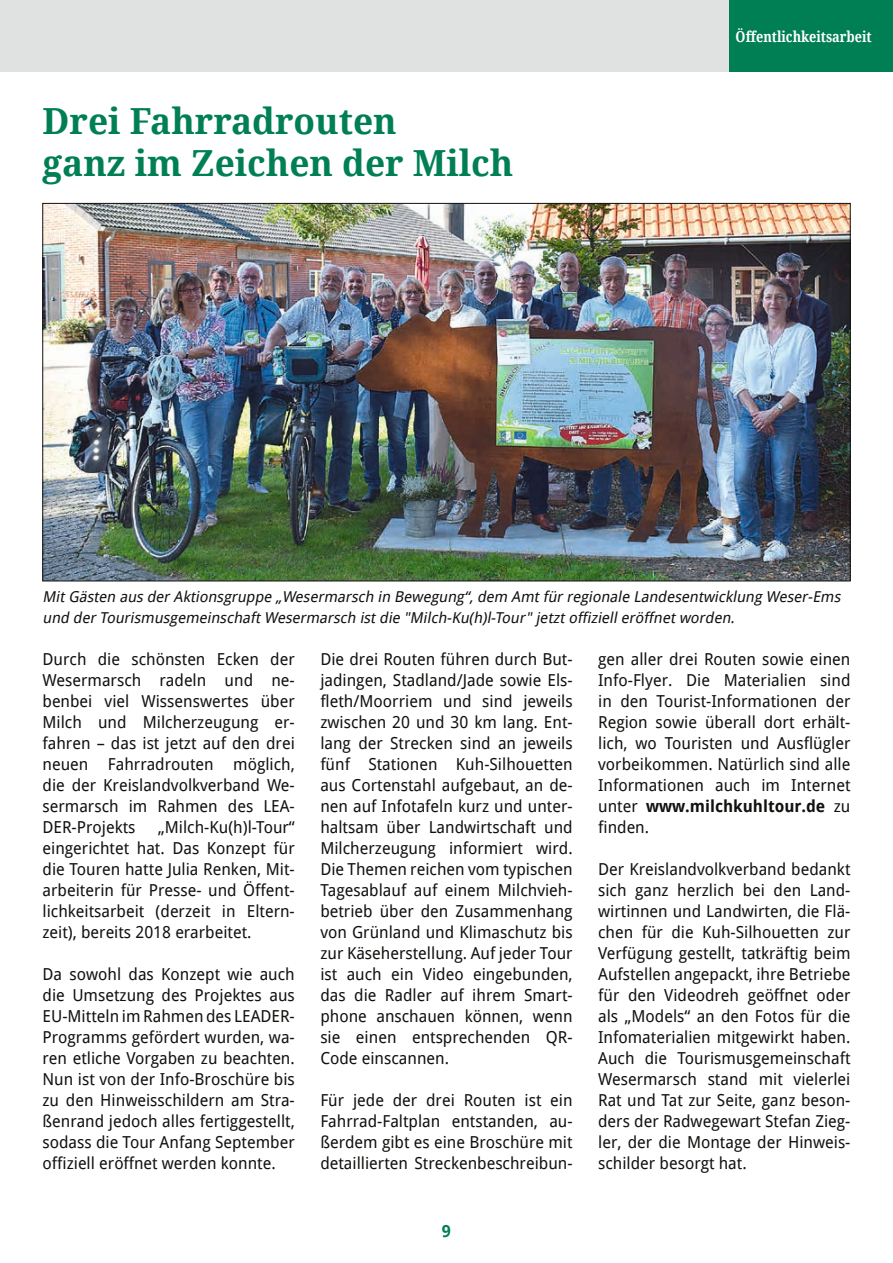
<style>
.page{position:relative;width:893px;height:1263px;background:#fff}
.page>*{position:absolute;margin:0;border:0;box-sizing:border-box;transform-origin:0 0}
.t1{font:700 36px/42px "Droid Serif";color:#007f55}
.t2{font:16.5px/21px "Droid Sans";color:#11110f;text-align:justify}
.t3{font:700 16.5px "Droid Sans";color:#007f55}
.t4{font:italic 15px/21px "Droid Sans";color:#11110f}
.t5{font:700 15px "Droid Serif";color:#fff;scale:.85 1}
.s1{font-weight:700}
</style>
<div class="page">
<div style="left:0;top:0;width:893px;height:72px;background:#e0e2e2"></div>
<div style="left:729px;top:0;width:164px;height:72px;background:#007f55"></div>
<img style="left:45px;top:205px;width:803px;height:374px">
<h1 class="t1" style="left:43px;top:101px;width:472px">Drei Fahrradrouten<br>ganz im Zeichen der Milch</h1>
<p class="t5" style="left:736px;top:28px;width:162px">Öffentlichkeitsarbeit</p>
<p class="t4" style="left:43px;top:586px;width:803px">MitGästen aus der Aktionsgruppe „Wesermarsch in Bewegung“,dem Amtfür regionale Landesentwicklung Weser-Ems und der TourismusgemeinschaftWesermarsch istdie "Milch-Ku(h)l-Tour" jetztoffizielleröffnetworden.</p>
<p class="t2" style="left:43px;top:649px;width:254px">Durch die schönsten Ecken der Wesermarsch radeln und ne&shy;benbei viel Wissenswertes über Milch und Milcherzeugung er&shy;fahren – das ist jetzt auf den drei neuen Fahrradrouten möglich, die der Kreislandvolkverband We&shy;sermarsch im Rahmen des LEA-DER-Projekts</p>
<p class="t2" style="left:43px;top:817px;width:254px;text-indent:115px">„Milch-Ku(h)l-Tour“ eingerichtet hat. Das Konzept für die Touren hatte Julia Renken, Mit&shy;arbeiterin für Presse- und Öffent&shy;lichkeitsarbeit (derzeit in Eltern&shy;zeit), bereits 2018 erarbeitet.</p>
<p class="t2" style="left:43px;top:964px;width:254px">Da sowohl das Konzept wie auch die Umsetzung des Projektes aus EU-Mitteln im Rahmen des LEADER-Programms gefördert wurden, wa&shy;ren etliche Vorgaben zu beachten.<br>Nun ist von der Info-Broschüre bis zu den Hinweisschildern am Stra&shy;ßenrand jedoch alles fertiggestellt, sodass die Tour Anfang September offiziell eröffnet werden konnte.</p>
<p class="t2" style="left:320px;top:649px;width:254px">Die drei Routen führen durch But&shy;jadingen, Stadland/Jade sowie Els&shy;fleth/Moorriem und sind jeweils zwischen 20 und 30 km lang. Ent&shy;lang der Strecken sind an jeweils fünf Stationen Kuh-Silhouetten aus Cortenstahl aufgebaut, an de&shy;nen auf Infotafeln kurz und unter&shy;haltsam über Landwirtschaft und Milcherzeugung informiert wird.<br>Die Themen reichen vom typischen Tagesablauf auf einem Milchvieh&shy;betrieb über den Zusammenhang von Grünland und Klimaschutz bis zur Käseherstellung. Auf jeder Tour ist auch ein Video eingebunden, das die Radler auf ihrem Smart&shy;phone anschauen können, wenn sie einen entsprechenden QR-Code einscannen.</p>
<p class="t2" style="left:320px;top:1090px;width:254px">Für jede der drei Routen ist ein Fahrrad-Faltplan entstanden, au&shy;ßerdem gibt es eine Broschüre mit detaillierten Streckenbeschreibun-</p>
<p class="t3" style="left:442px;top:1222px;width:11px">9</p>
<p class="t2" style="left:598px;top:649px;width:254px">gen aller drei Routen sowie einen Info-Flyer. Die Materialien sind in den Tourist-Informationen der Region sowie überall dort erhält&shy;lich, wo Touristen und Ausflügler vorbeikommen. Natürlich sind alle Informationen auch im Internet unter <span class="s1">www.milchkuhltour.de</span> zu finden.</p>
<p class="t2" style="left:598px;top:859px;width:254px">Der Kreislandvolkverband bedankt sich ganz herzlich bei den Land&shy;wirtinnen und Landwirten, die Flä&shy;chen für die Kuh-Silhouetten zur Verfügung gestellt, tatkräftig beim Aufstellen angepackt, ihre Betriebe für den Videodreh geöffnet oder als „Models“ an den Fotos für die Infomaterialien mitgewirkt haben.<br>Auch die Tourismusgemeinschaft Wesermarsch stand mit vielerlei Rat und Tat zur Seite, ganz beson&shy;ders der Radwegewart Stefan Zieg&shy;ler, der die Montage der Hinweis&shy;schilder besorgt hat.</p>
</div>
